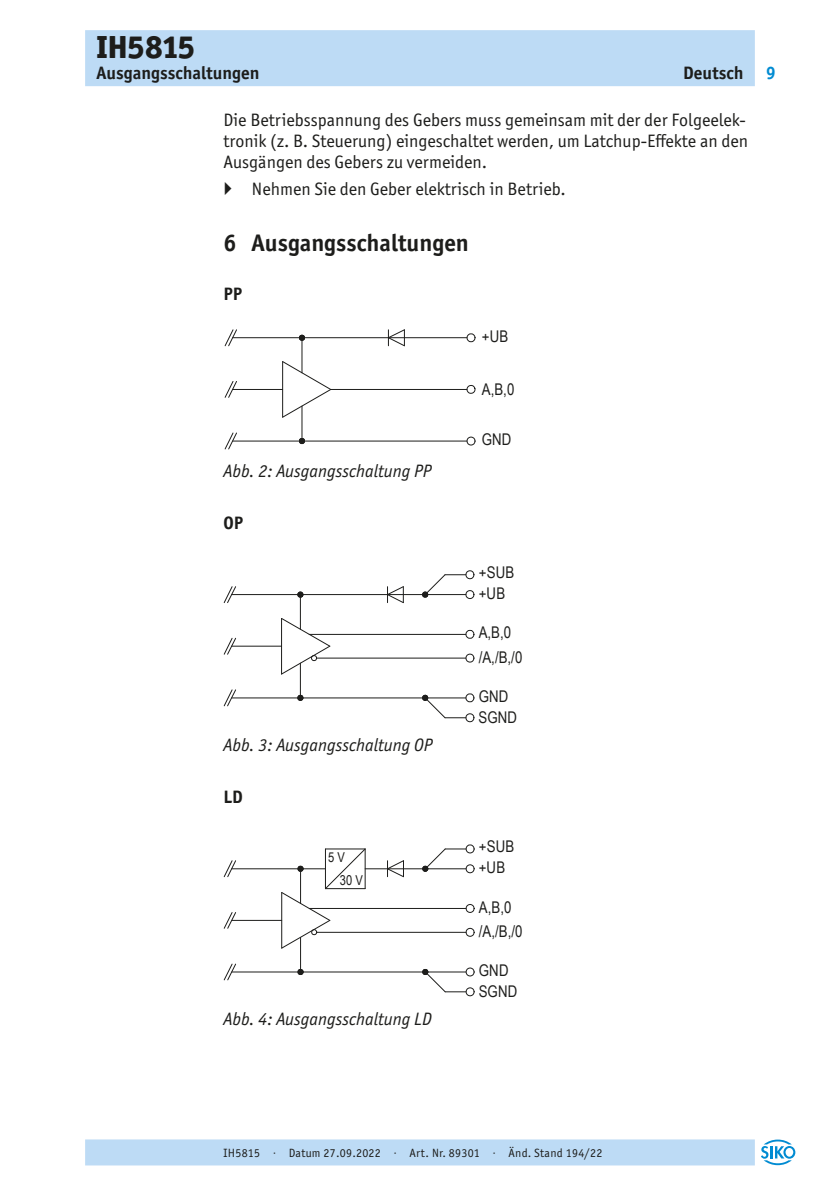
<style>
.page{position:relative;width:840px;height:1191px;background:#fff}
.page>*{position:absolute;margin:0;border:0;box-sizing:border-box;transform-origin:0 0}
.t1{font:800 32px "Officina Sans ITC Pro";color:#1d1d1b}
.t2{font:700 24px "Officina Sans ITC Pro";color:#1d1d1b}
.t3{font:18px/21px "Officina Sans ITC Pro";color:#1d1d1b}
.t4{font:italic 18px "Officina Sans ITC Pro";color:#1d1d1b}
.t5{font:700 18px "Officina Sans ITC Pro";color:#1d1d1b}
.t6{font:700 18px "Officina Sans ITC Pro";color:#008bd2}
.t7{font:16.2px "Arial Narrow";letter-spacing:.015em;color:#1d1d1b}
.t8{font:13.6px "Arial Narrow";color:#1d1d1b}
.t9{font:12px "Officina Sans ITC Pro";letter-spacing:.02em;color:#1d1d1b}
</style>
<div class="page">
<div style="left:85px;top:30px;width:669px;height:56px;background:#bddbf5"></div>
<div style="left:85px;top:1139px;width:669px;height:26px;background:#bddbf5"></div>
<svg style="left:761px;top:1139px;width:33px;height:26px"></svg>
<svg style="left:466px;top:333px;width:10px;height:9px"></svg>
<svg style="left:466px;top:384px;width:9px;height:10px"></svg>
<svg style="left:298px;top:334px;width:7px;height:7px"></svg>
<svg style="left:466px;top:436px;width:10px;height:10px"></svg>
<svg style="left:298px;top:438px;width:7px;height:6px"></svg>
<hr style="left:301px;top:340px;width:1px;height:33px;background:#1d1d1b">
<hr style="left:232px;top:337px;width:234px;height:1px;background:#1d1d1b">
<svg style="left:224px;top:329px;width:13px;height:18px"></svg>
<svg style="left:224px;top:381px;width:13px;height:17px"></svg>
<hr style="left:232px;top:389px;width:50px;height:1px;background:#1d1d1b">
<svg style="left:281px;top:360px;width:51px;height:58px"></svg>
<hr style="left:330px;top:389px;width:136px;height:1px;background:#1d1d1b">
<svg style="left:224px;top:432px;width:13px;height:18px"></svg>
<hr style="left:232px;top:440px;width:234px;height:1px;background:#1d1d1b">
<hr style="left:301px;top:406px;width:1px;height:32px;background:#1d1d1b">
<svg style="left:387px;top:329px;width:18px;height:18px"></svg>
<svg style="left:297px;top:591px;width:7px;height:7px"></svg>
<svg style="left:465px;top:629px;width:9px;height:10px"></svg>
<svg style="left:465px;top:653px;width:9px;height:10px"></svg>
<svg style="left:297px;top:694px;width:7px;height:7px"></svg>
<hr style="left:300px;top:594px;width:1px;height:35px;background:#1d1d1b">
<svg style="left:280px;top:617px;width:51px;height:58px"></svg>
<hr style="left:231px;top:697px;width:234px;height:1px;background:#1d1d1b">
<svg style="left:421px;top:570px;width:53px;height:29px"></svg>
<svg style="left:223px;top:586px;width:14px;height:17px"></svg>
<hr style="left:231px;top:594px;width:234px;height:1px;background:#1d1d1b">
<svg style="left:421px;top:693px;width:53px;height:29px"></svg>
<svg style="left:386px;top:586px;width:18px;height:18px"></svg>
<hr style="left:300px;top:663px;width:1px;height:35px;background:#1d1d1b">
<hr style="left:309px;top:634px;width:156px;height:1px;background:#1d1d1b">
<hr style="left:316px;top:657px;width:149px;height:1px;background:#1d1d1b">
<hr style="left:281px;top:618px;width:1px;height:56px;background:#1d1d1b">
<svg style="left:223px;top:637px;width:14px;height:18px"></svg>
<hr style="left:231px;top:646px;width:50px;height:1px;background:#1d1d1b">
<svg style="left:223px;top:689px;width:14px;height:18px"></svg>
<svg style="left:465px;top:904px;width:10px;height:9px"></svg>
<svg style="left:465px;top:927px;width:10px;height:10px"></svg>
<svg style="left:297px;top:968px;width:7px;height:7px"></svg>
<hr style="left:232px;top:971px;width:234px;height:1px;background:#1d1d1b">
<svg style="left:421px;top:844px;width:54px;height:29px"></svg>
<svg style="left:223px;top:860px;width:14px;height:18px"></svg>
<hr style="left:232px;top:868px;width:93px;height:1px;background:#1d1d1b">
<svg style="left:421px;top:967px;width:54px;height:29px"></svg>
<svg style="left:386px;top:860px;width:18px;height:18px"></svg>
<hr style="left:300px;top:937px;width:1px;height:35px;background:#1d1d1b">
<hr style="left:309px;top:908px;width:157px;height:1px;background:#1d1d1b">
<hr style="left:316px;top:932px;width:150px;height:1px;background:#1d1d1b">
<svg style="left:223px;top:912px;width:14px;height:17px"></svg>
<hr style="left:232px;top:920px;width:49px;height:1px;background:#1d1d1b">
<svg style="left:223px;top:963px;width:14px;height:18px"></svg>
<hr style="left:365px;top:868px;width:101px;height:1px;background:#1d1d1b">
<svg style="left:280px;top:848px;width:86px;height:101px"></svg>
<h1 class="t1" style="left:96px;top:26px;width:100px">IH5815</h1>
<p class="t5" style="left:96px;top:62px;width:164px">Ausgangsschaltungen</p>
<p class="t5" style="left:682px;top:62px;width:62px">Deutsch</p>
<p class="t3" style="left:223px;top:109px;width:525px">Die Betriebsspannung des Gebers muss gemeinsam mit der der Folgeelek&shy;tronik (z. B. Steuerung) eingeschaltet werden, um Latchup-Effekte an den<br>Ausgängen des Gebers zu vermeiden.</p>
<p class="t3" style="left:252px;top:178px;width:315px">Nehmen Sie den Geber elektrisch in Betrieb.</p>
<h2 class="t2" style="left:223px;top:228px;width:246px">6 Ausgangsschaltungen</h2>
<p class="t5" style="left:223px;top:283px;width:20px">PP</p>
<p class="t7" style="left:481px;top:324px;width:28px">+UB</p>
<p class="t4" style="left:223px;top:461px;width:209px">Abb. 2: Ausgangsschaltung PP</p>
<p class="t5" style="left:223px;top:511px;width:21px">OP</p>
<p class="t4" style="left:223px;top:734px;width:210px">Abb. 3: Ausgangsschaltung OP</p>
<p class="t5" style="left:223px;top:785px;width:21px">LD</p>
<p class="t8" style="left:328px;top:847px;width:18px">5 V</p>
<p class="t8" style="left:340px;top:870px;width:25px">30 V</p>
<p class="t4" style="left:223px;top:1008px;width:209px">Abb. 4: Ausgangsschaltung LD</p>
<p class="t7" style="left:481px;top:377px;width:34px">A,B,0</p>
<p class="t7" style="left:481px;top:428px;width:31px">GND</p>
<p class="t7" style="left:478px;top:560px;width:37px">+SUB</p>
<p class="t7" style="left:478px;top:581px;width:28px">+UB</p>
<p class="t7" style="left:478px;top:621px;width:34px">A,B,0</p>
<p class="t7" style="left:478px;top:645px;width:45px">/A,/B,/0</p>
<p class="t7" style="left:478px;top:684px;width:31px">GND</p>
<p class="t7" style="left:478px;top:705px;width:40px">SGND</p>
<p class="t7" style="left:478px;top:834px;width:37px">+SUB</p>
<p class="t7" style="left:478px;top:855px;width:28px">+UB</p>
<p class="t7" style="left:478px;top:895px;width:34px">A,B,0</p>
<p class="t7" style="left:478px;top:919px;width:45px">/A,/B,/0</p>
<p class="t7" style="left:478px;top:958px;width:31px">GND</p>
<p class="t7" style="left:478px;top:979px;width:40px">SGND</p>
<p class="t6" style="left:765px;top:62px;width:11px">9</p>
<p class="t9" style="left:223px;top:1145px;width:380px">IH5815 · Datum 27.09.2022 · Art. Nr. 89301 · Änd. Stand 194/22</p>
</div>
